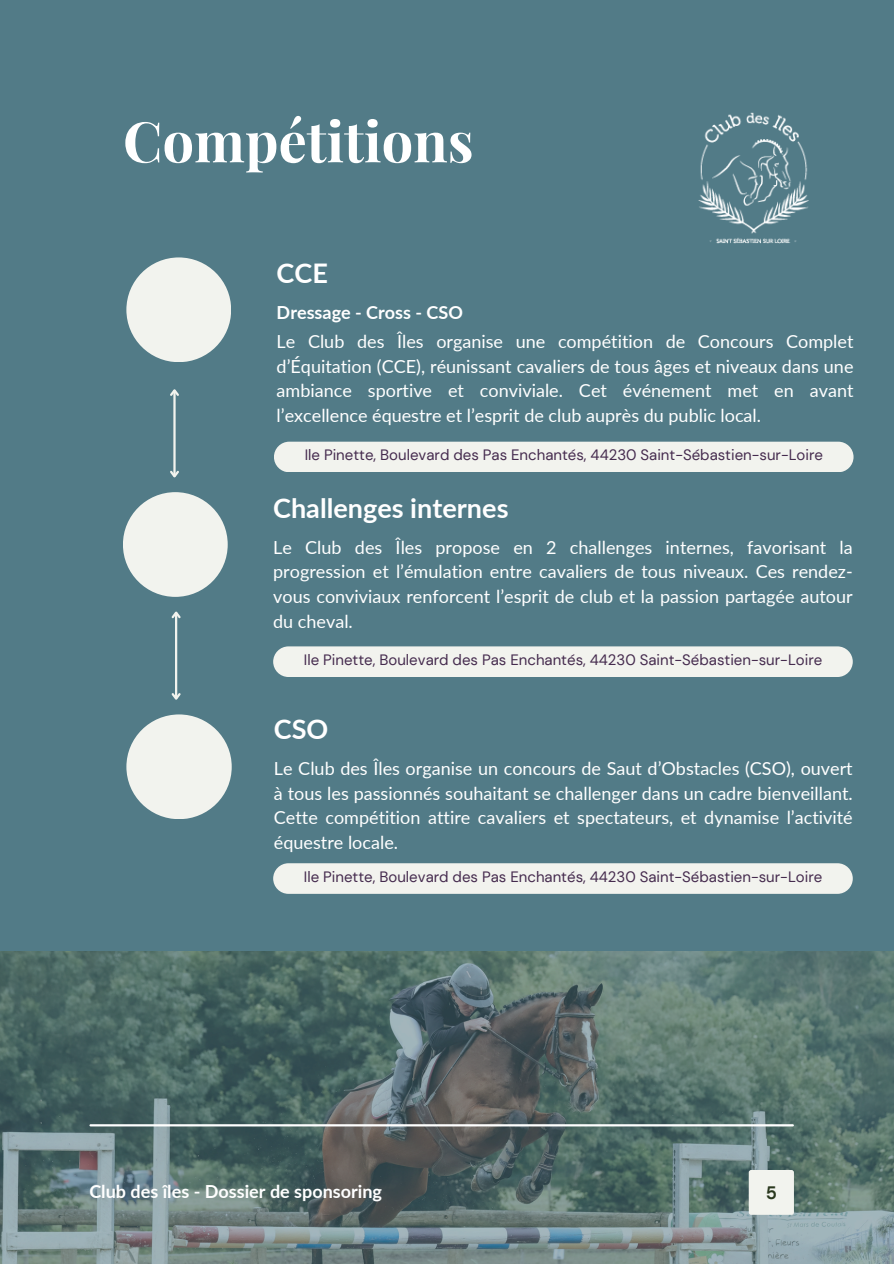
<style>
.page{position:relative;width:894px;height:1264px;background:#fff}
.page>*{position:absolute;margin:0;border:0;box-sizing:border-box;transform-origin:0 0}
.t1{font:700 56.1px "Playfair Display";color:#fff}
.t2{font:700 27px "Lato";color:#fff}
.t3{font:18px/24.8px "Lato";color:#fff;text-align:justify}
.t4{font:700 18px "Lato";color:#fff}
.t5{font:700 18px "DM Sans";color:#2b391f}
.t6{font:15px "DM Sans";color:#452b4e}
</style>
<div class="page">
<div style="left:0;top:0;width:893px;height:1263px;background:#527b87"></div>
<img style="left:0;top:951px;width:893px;height:312px">
<div style="left:748px;top:1169px;width:45px;height:45px;background:#f2f3ee"></div>
<hr style="left:90px;top:1124px;width:702px;height:2px;background:#fff">
<svg style="left:126px;top:257px;width:105px;height:105px;fill:#f2f3ee"></svg>
<hr style="left:173px;top:390px;width:2px;height:86px;background:#f2f3ee">
<svg style="left:170px;top:468px;width:9px;height:10px"></svg>
<svg style="left:170px;top:389px;width:9px;height:9px"></svg>
<svg style="left:123px;top:492px;width:105px;height:105px;fill:#f2f3ee"></svg>
<div style="left:273px;top:646px;width:579px;height:31px;background:#f2f3ee"></div>
<img style="left:698px;top:112px;width:111px;height:131px">
<hr style="left:175px;top:612px;width:2px;height:86px;background:#f2f3ee">
<svg style="left:171px;top:691px;width:10px;height:9px"></svg>
<svg style="left:171px;top:611px;width:10px;height:9px"></svg>
<svg style="left:126px;top:714px;width:105px;height:105px;fill:#f2f3ee"></svg>
<div style="left:274px;top:441px;width:579px;height:31px;background:#f2f3ee"></div>
<div style="left:273px;top:863px;width:579px;height:30px;background:#f2f3ee"></div>
<h1 class="t1" style="left:123px;top:102px;width:352px">Compétitions</h1>
<h2 class="t2" style="left:276px;top:256px;width:53px">CCE</h2>
<p class="t4" style="left:276px;top:301px;width:188px">Dressage - Cross - CSO</p>
<p class="t3" style="left:276px;top:328px;width:578px">Le Club des Îles organise une compétition de Concours Complet d’Équitation (CCE), réunissant cavaliers de tous âges et niveaux dans une ambiance sportive et conviviale. Cet événement met en avant l’excellence équestre et l’esprit de club auprès du public local.</p>
<p class="t6" style="left:304px;top:445px;width:520px">Ile Pinette, Boulevard des Pas Enchantés, 44230 Saint-Sébastien-sur-Loire</p>
<h2 class="t2" style="left:273px;top:491px;width:237px">Challenges internes</h2>
<p class="t3" style="left:273px;top:534px;width:581px">Le Club des Îles propose en 2 challenges internes, favorisant la progression et l’émulation entre cavaliers de tous niveaux. Ces rendez&shy;vous conviviaux renforcent l’esprit de club et la passion partagée autour du cheval.</p>
<p class="t6" style="left:304px;top:650px;width:520px">Ile Pinette, Boulevard des Pas Enchantés, 44230 Saint-Sébastien-sur-Loire</p>
<h2 class="t2" style="left:274px;top:712px;width:56px">CSO</h2>
<p class="t3" style="left:274px;top:755px;width:580px">Le Club des Îles organise un concours de Saut d’Obstacles (CSO), ouvert à tous les passionnés souhaitant se challenger dans un cadre bienveillant.<br>Cette compétition attire cavaliers et spectateurs, et dynamise l’activité équestre locale.</p>
<p class="t6" style="left:304px;top:867px;width:520px">Ile Pinette, Boulevard des Pas Enchantés, 44230 Saint-Sébastien-sur-Loire</p>
<p class="t4" style="left:89px;top:1180px;width:294px">Club des îles - Dossier de sponsoring</p>
<p class="t5" style="left:765px;top:1181px;width:13px">5</p>
</div>
